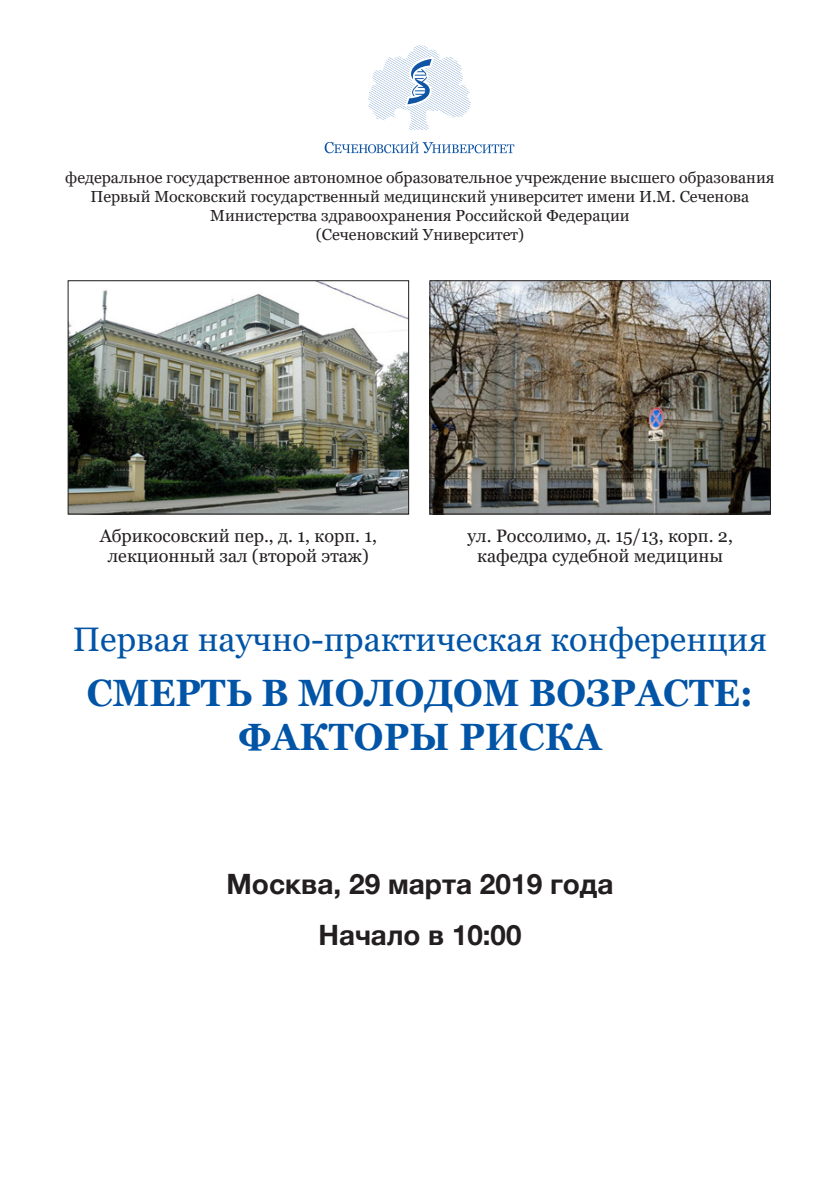
<style>
.page{position:relative;width:840px;height:1191px;background:#fff}
.page>*{position:absolute;margin:0;border:0;box-sizing:border-box;transform-origin:0 0}
.t1{font:700 38px "Georgia";color:#0154a6;scale:.95 1}
.t2{font:34px "Georgia";color:#0154a6}
.t3{font:700 28px "Helvetica Neue";color:#231f20}
.t4{font:18px "Georgia";color:#231f20}
.t5{font:16px "Georgia";color:#231f20}
</style>
<div class="page">
<svg style="left:324px;top:142px;width:190px;height:11px"></svg>
<svg style="left:368px;top:46px;width:63px;height:74px"></svg>
<img style="left:70px;top:282px;width:336px;height:230px">
<div style="left:68px;top:280px;width:340px;height:234px;border:1px solid #231f20"></div>
<img style="left:431px;top:282px;width:337px;height:230px">
<div style="left:429px;top:280px;width:341px;height:234px;border:1px solid #231f20"></div>
<p class="t5" style="left:65px;top:168px;width:710px">федеральное государственное автономное образовательное учреждение высшего образования</p>
<p class="t5" style="left:90px;top:187px;width:660px">Первый Московский государственный медицинский университет имени И.М. Сеченова</p>
<p class="t5" style="left:210px;top:206px;width:420px">Министерства здравоохранения Российской Федерации</p>
<p class="t5" style="left:315px;top:225px;width:210px">(Сеченовский Университет)</p>
<p class="t4" style="left:100px;top:525px;width:279px">Абрикосовский пер., д. 1, корп. 1,</p>
<p class="t4" style="left:108px;top:545px;width:262px">лекционный зал (второй этаж)</p>
<p class="t4" style="left:467px;top:525px;width:267px">ул. Россолимо, д. 15/13, корп. 2,</p>
<p class="t4" style="left:477px;top:545px;width:247px">кафедра судебной медицины</p>
<p class="t2" style="left:73px;top:618px;width:695px">Первая научно-практическая конференция</p>
<p class="t1" style="left:87px;top:671px;width:702px">СМЕРТЬ В МОЛОДОМ ВОЗРАСТЕ:</p>
<p class="t1" style="left:238px;top:715px;width:383px">ФАКТОРЫ РИСКА</p>
<p class="t3" style="left:226px;top:861px;width:388px">Москва, 29 марта 2019 года</p>
<p class="t3" style="left:318px;top:913px;width:204px">Начало в 10:00</p>
</div>
